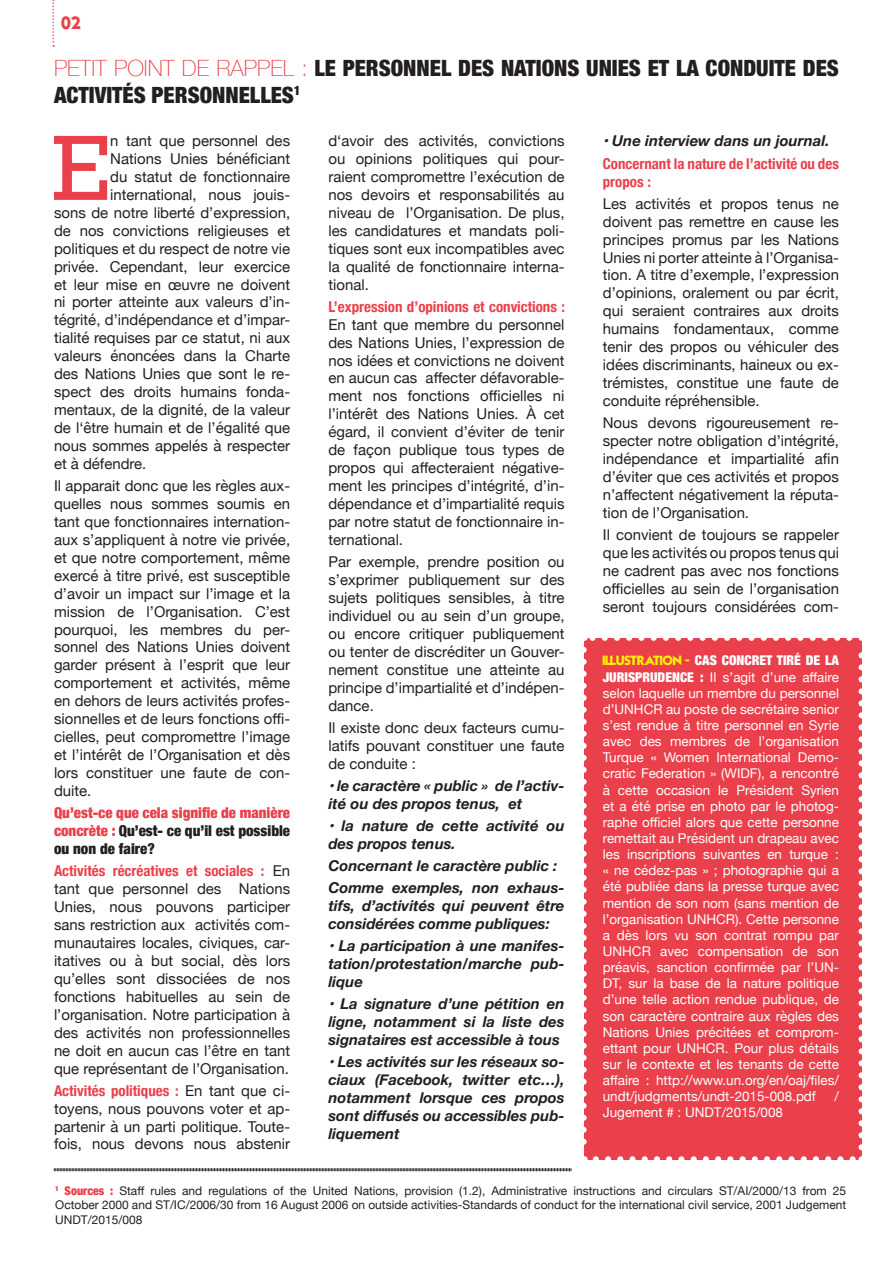
<style>
.page{position:relative;width:893px;height:1263px;background:#fff}
.page>*{position:absolute;margin:0;border:0;box-sizing:border-box;transform-origin:0 0}
.t1{font:94.2px "Rockwell";color:#ea404b}
.t2{font:900 condensed 22.35px/26.8px "Helvetica Neue";color:#231f20}
.t3{font:18px "Typo Graphica";color:#ea404b}
.t4{font:15px/18px "Helvetica Neue";color:#231f20;text-align:justify}
.t5{font:italic 700 15px/18px "Helvetica Neue";color:#231f20;text-align:justify}
.t6{font:900 condensed 15px/18px "Helvetica Neue";color:#ea404b;text-align:justify}
.t7{font:700 condensed 15px/18px "Helvetica Neue";color:#ea404b}
.t8{font:13.5px/16.2px "Helvetica Neue";color:#fff;text-align:justify}
.t9{font:12px/14.4px "Helvetica Neue";color:#231f20;text-align:justify}
.s1{font-weight:100;font-stretch:normal;color:#ea404b}
.s2{color:#231f20}
.s3{font-weight:700;font-stretch:condensed;color:#ea404b}
.s4{font-family:"Typo Graphica";color:#fff101}
.s5{font-weight:900;font-stretch:condensed}
.s6{font-weight:900;font-stretch:condensed;color:#ea404b}
</style>
<div class="page">
<div style="left:584px;top:638px;width:277px;height:521px;background:#ea404b"></div>
<svg style="left:596px;top:1156px;width:259px;height:4px"></svg>
<svg style="left:584px;top:650px;width:3px;height:509px"></svg>
<svg style="left:858px;top:638px;width:4px;height:509px"></svg>
<svg style="left:584px;top:638px;width:265px;height:3px"></svg>
<svg style="left:54px;top:1168px;width:517px;height:4px"></svg>
<svg style="left:52px;top:0;width:2px;height:47px"></svg>
<p class="t3" style="left:62px;top:11px;width:21px">02</p>
<p class="t2" style="left:54px;top:53px;width:786px"><span class="s1">PETIT POINT DE RAPPEL :</span> LE PERSONNEL DES NATIONS UNIES ET LA CONDUITE DES<br>ACTIVITÉS PERSONNELLES<sup>1</sup></p>
<p class="t1" style="left:51px;top:114px;width:60px">E</p>
<p class="t4" style="left:110px;top:133px;width:181px">n tant que personnel des</p>
<p class="t4" style="left:110px;top:151px;width:181px">Nations Unies bénéficiant</p>
<p class="t4" style="left:110px;top:168px;width:181px">du statut de fonctionnaire</p>
<p class="t4" style="left:110px;top:186px;width:181px">international, nous jouis-</p>
<p class="t4" style="left:54px;top:204px;width:238px">sons de notre liberté d’expression,</p>
<p class="t4" style="left:54px;top:222px;width:238px">de nos convictions religieuses et</p>
<p class="t4" style="left:54px;top:240px;width:238px">politiques et du respect de notre vie</p>
<p class="t4" style="left:54px;top:258px;width:238px">privée. Cependant, leur exercice</p>
<p class="t4" style="left:54px;top:276px;width:238px">et leur mise en œuvre ne doivent</p>
<p class="t4" style="left:54px;top:294px;width:238px">ni porter atteinte aux valeurs d’in-</p>
<p class="t4" style="left:54px;top:312px;width:238px">tégrité, d’indépendance et d’impar-</p>
<p class="t4" style="left:54px;top:330px;width:238px">tialité requises par ce statut, ni aux</p>
<p class="t4" style="left:54px;top:348px;width:238px">valeurs énoncées dans la Charte</p>
<p class="t4" style="left:54px;top:366px;width:238px">des Nations Unies que sont le re-</p>
<p class="t4" style="left:54px;top:384px;width:238px">spect des droits humains fonda-</p>
<p class="t4" style="left:54px;top:402px;width:238px">mentaux, de la dignité, de la valeur</p>
<p class="t4" style="left:54px;top:419px;width:238px">de l‘être humain et de l’égalité que</p>
<p class="t4" style="left:54px;top:437px;width:238px">nous sommes appelés à respecter</p>
<p class="t4" style="left:54px;top:455px;width:94px">et à défendre.</p>
<p class="t4" style="left:54px;top:478px;width:238px">Il apparait donc que les règles aux&shy;quelles nous sommes soumis en tant que fonctionnaires internation&shy;aux s’appliquent à notre vie privée, et que notre comportement, même exercé à titre privé, est susceptible d’avoir un impact sur l’image et la mission de l’Organisation. C’est pourquoi, les membres du per&shy;sonnel des Nations Unies doivent garder présent à l’esprit que leur comportement et activités, même en dehors de leurs activités profes&shy;sionnelles et de leurs fonctions offi&shy;cielles, peut compromettre l’image et l’intérêt de l’Organisation et dès lors constituer une faute de con&shy;duite.</p>
<p class="t6" style="left:54px;top:803px;width:238px">Qu’est-ce que cela signifie de manière concrète : <span class="s2">Qu’est- ce qu’il est possible ou non de faire?</span></p>
<p class="t4" style="left:54px;top:863px;width:238px"><span class="s3">Activités récréatives et sociales :</span> En tant que personnel des Nations Unies, nous pouvons participer sans restriction aux activités com&shy;munautaires locales, civiques, car&shy;itatives ou à but social, dès lors qu’elles sont dissociées de nos fonctions habituelles au sein de l’organisation. Notre participation à des activités non professionnelles ne doit en aucun cas l’être en tant que représentant de l’Organisation.</p>
<p class="t4" style="left:54px;top:1082px;width:238px"><span class="s3">Activités politiques :</span> En tant que ci&shy;toyens, nous pouvons voter et ap&shy;partenir à un parti politique. Toute&shy;fois, nous devons nous abstenir</p>
<p class="t4" style="left:328px;top:133px;width:238px">d‘avoir des activités, convictions ou opinions politiques qui pour&shy;raient compromettre l’exécution de nos devoirs et responsabilités au niveau de l’Organisation. De plus, les candidatures et mandats poli&shy;tiques sont eux incompatibles avec la qualité de fonctionnaire interna&shy;tional.</p>
<p class="t4" style="left:328px;top:298px;width:238px"><span class="s3">L’expression d’opinions et convictions :<br></span>En tant que membre du personnel des Nations Unies, l’expression de nos idées et convictions ne doivent en aucun cas affecter défavorable&shy;ment nos fonctions officielles ni l’intérêt des Nations Unies. À cet égard, il convient d’éviter de tenir de façon publique tous types de propos qui affecteraient négative&shy;ment les principes d’intégrité, d’in&shy;dépendance et d’impartialité requis par notre statut de fonctionnaire in&shy;ternational.</p>
<p class="t4" style="left:328px;top:554px;width:238px">Par exemple, prendre position ou s’exprimer publiquement sur des sujets politiques sensibles, à titre individuel ou au sein d’un groupe, ou encore critiquer publiquement ou tenter de discréditer un Gouver&shy;nement constitue une atteinte au principe d’impartialité et d’indépen&shy;dance.</p>
<p class="t4" style="left:328px;top:719px;width:238px">Il existe donc deux facteurs cumu&shy;latifs pouvant constituer une faute de conduite :</p>
<p class="t5" style="left:328px;top:777px;width:238px">• le caractère « public » de l’activ&shy;ité ou des propos tenus, et</p>
<p class="t5" style="left:328px;top:817px;width:238px">• la nature de cette activité ou des propos tenus.</p>
<p class="t5" style="left:328px;top:857px;width:230px">Concernant le caractère public :</p>
<p class="t5" style="left:328px;top:879px;width:238px">Comme exemples, non exhaus&shy;tifs, d’activités qui peuvent être considérées comme publiques:</p>
<p class="t5" style="left:328px;top:937px;width:238px">• La participation à une manifes&shy;tation/protestation/marche pub&shy;lique</p>
<p class="t5" style="left:328px;top:995px;width:238px">• La signature d’une pétition en ligne, notamment si la liste des signataires est accessible à tous</p>
<p class="t5" style="left:328px;top:1053px;width:238px">• Les activités sur les réseaux so&shy;ciaux (Facebook, twitter etc…), notamment lorsque ces propos sont diffusés ou accessibles pub&shy;liquement</p>
<p class="t5" style="left:603px;top:132px;width:228px">• Une interview dans un journal.</p>
<p class="t7" style="left:603px;top:153px;width:238px">Concernant la nature de l’activité ou des propos :</p>
<p class="t4" style="left:603px;top:195px;width:238px">Les activités et propos tenus ne doivent pas remettre en cause les principes promus par les Nations Unies ni porter atteinte à l’Organisa&shy;tion. A titre d’exemple, l’expression d’opinions, oralement ou par écrit, qui seraient contraires aux droits humains fondamentaux, comme tenir des propos ou véhiculer des idées discriminants, haineux ou ex&shy;trémistes, constitue une faute de conduite répréhensible.</p>
<p class="t4" style="left:603px;top:415px;width:238px">Nous devons rigoureusement re&shy;specter notre obligation d’intégrité, indépendance et impartialité afin d’éviter que ces activités et propos n’affectent négativement la réputa&shy;tion de l’Organisation.</p>
<p class="t4" style="left:603px;top:527px;width:238px">Il convient de toujours se rappeler que les activités ou propos tenus qui ne cadrent pas avec nos fonctions officielles au sein de l’organisation seront toujours considérées com-</p>
<p class="t8" style="left:603px;top:653px;width:238px"><span class="s4">ILLUSTRATION -</span> <span class="s5">CAS CONCRET TIRÉ DE LA JURISPRUDENCE :</span> Il s’agit d’une affaire selon laquelle un membre du personnel d’UNHCR au poste de secrétaire senior s’est rendue à titre personnel en Syrie avec des membres de l’organisation Turque « Women International Demo&shy;cratic Federation » (WIDF), a rencontré à cette occasion le Président Syrien et a été prise en photo par le photog&shy;raphe officiel alors que cette personne remettait au Président un drapeau avec les inscriptions suivantes en turque : « ne cédez-pas » ; photographie qui a été publiée dans la presse turque avec mention de son nom (sans mention de l’organisation UNHCR). Cette personne a dès lors vu son contrat rompu par UNHCR avec compensation de son préavis, sanction confirmée par l’UN-DT, sur la base de la nature politique d’une telle action rendue publique, de son caractère contraire aux règles des Nations Unies précitées et comprom&shy;ettant pour UNHCR. Pour plus détails sur le contexte et les tenants de cette affaire : http://www.un.org/en/oaj/files/ undt/judgments/undt-2015-008.pdf</p>
<p class="t8" style="left:834px;top:1089px;width:6px">/</p>
<p class="t8" style="left:603px;top:1105px;width:182px">Jugement # : UNDT/2015/008</p>
<p class="t9" style="left:55px;top:1184px;width:792px"><sup>1</sup> <span class="s6">Sources :</span> Staff rules and regulations of the United Nations, provision (1.2), Administrative instructions and circulars ST/AI/2000/13 from 25<br>October 2000 and ST/IC/2006/30 from 16 August 2006 on outside activities-Standards of conduct for the international civil service, 2001 Judgement UNDT/2015/008</p>
</div>
